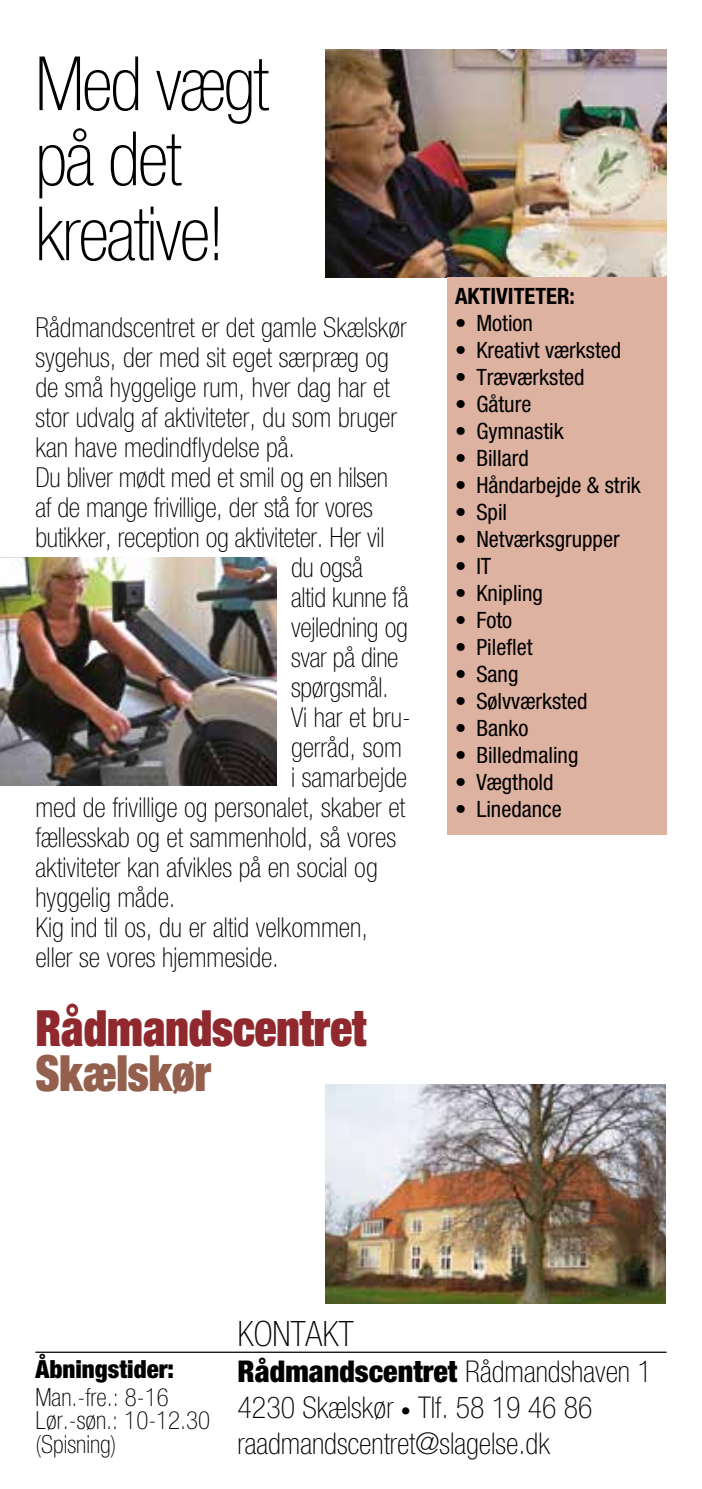
<style>
.page{position:relative;width:702px;height:1489px;background:#fff}
.page>*{position:absolute;margin:0;border:0;box-sizing:border-box;transform-origin:0 0}
.t1{font:100 condensed 75px/75px "Helvetica Neue";letter-spacing:-.03em;color:#000}
.t2{font:900 expanded 50px "Helvetica Neue";color:#90292d;scale:.9 1}
.t3{font:900 expanded 50px "Helvetica Neue";color:#94604d;scale:.9 1}
.t4{font:100 condensed 35px "Helvetica Neue";color:#000}
.t5{font:100 condensed 30px/36px "Helvetica Neue";color:#000}
.t6{font:100 condensed 27.5px "Helvetica Neue";color:#000}
.t7{font:100 condensed 25px/23.8px "Helvetica Neue";color:#000}
.t8{font:900 condensed 25px "Helvetica Neue";color:#000}
.t9{font:condensed 22.5px "Helvetica Neue";color:#000}
.t10{font:700 condensed 22.5px "Helvetica Neue";color:#000}
.s1{font-weight:900}
.s2{font-weight:900;font-stretch:normal}
</style>
<div class="page">
<img style="left:325px;top:50px;width:341px;height:227px">
<img style="left:0;top:557px;width:277px;height:228px">
<img style="left:325px;top:1084px;width:341px;height:219px">
<div style="left:447px;top:277px;width:219px;height:557px;background:#deb2a1"></div>
<hr style="left:35px;top:1351px;width:631px;height:1px;background:#000">
<h1 class="t1" style="left:35px;top:46px;width:234px">Med vægt på det kreative!</h1>
<p class="t6" style="left:35px;top:311px;width:373px">Rådmandscentret er det gamle Skælskør</p>
<p class="t6" style="left:35px;top:341px;width:355px">sygehus, der med sit eget særpræg og</p>
<p class="t6" style="left:35px;top:371px;width:356px">de små hyggelige rum, hver dag har et</p>
<p class="t6" style="left:35px;top:401px;width:363px">stor udvalg af aktiviteter, du som bruger</p>
<p class="t6" style="left:35px;top:431px;width:261px">kan have medindflydelse på.</p>
<p class="t6" style="left:35px;top:461px;width:354px">Du bliver mødt med et smil og en hilsen</p>
<p class="t6" style="left:35px;top:491px;width:339px">af de mange frivillige, der stå for vores</p>
<p class="t6" style="left:35px;top:521px;width:350px">butikker, reception og aktiviteter. Her vil</p>
<p class="t6" style="left:291px;top:551px;width:73px">du også</p>
<p class="t6" style="left:291px;top:581px;width:119px">altid kunne få</p>
<p class="t6" style="left:291px;top:611px;width:118px">vejledning og</p>
<p class="t6" style="left:291px;top:641px;width:109px">svar på dine</p>
<p class="t6" style="left:291px;top:671px;width:99px">spørgsmål.</p>
<p class="t6" style="left:291px;top:701px;width:121px">Vi har et bru-</p>
<p class="t6" style="left:291px;top:731px;width:112px">gerråd, som</p>
<p class="t6" style="left:291px;top:761px;width:118px">i samarbejde</p>
<p class="t6" style="left:35px;top:791px;width:371px">med de frivillige og personalet, skaber et</p>
<p class="t6" style="left:35px;top:821px;width:362px">fællesskab og et sammenhold, så vores</p>
<p class="t6" style="left:35px;top:851px;width:344px">aktiviteter kan afvikles på en social og</p>
<p class="t6" style="left:35px;top:881px;width:141px">hyggelig måde.</p>
<p class="t6" style="left:35px;top:911px;width:334px">Kig ind til os, du er altid velkommen,</p>
<p class="t6" style="left:35px;top:941px;width:245px">eller se vores hjemmeside.</p>
<h2 class="t2" style="left:35px;top:996px;width:369px">Rådmandscentret</h2>
<h2 class="t3" style="left:35px;top:1041px;width:197px">Skælskør</h2>
<p class="t10" style="left:455px;top:282px;width:121px">AKTIVITETER:</p>
<p class="t9" style="left:455px;top:310px;width:79px">• Motion</p>
<p class="t9" style="left:455px;top:337px;width:168px">• Kreativt værksted</p>
<p class="t9" style="left:455px;top:364px;width:131px">• Træværksted</p>
<p class="t9" style="left:455px;top:391px;width:78px">• Gåture</p>
<p class="t9" style="left:455px;top:418px;width:110px">• Gymnastik</p>
<p class="t9" style="left:455px;top:445px;width:75px">• Billard</p>
<p class="t9" style="left:455px;top:472px;width:187px">• Håndarbejde &amp; strik</p>
<p class="t9" style="left:455px;top:499px;width:54px">• Spil</p>
<p class="t9" style="left:455px;top:526px;width:166px">• Netværksgrupper</p>
<p class="t9" style="left:455px;top:553px;width:38px">• IT</p>
<p class="t9" style="left:455px;top:580px;width:89px">• Knipling</p>
<p class="t9" style="left:455px;top:607px;width:59px">• Foto</p>
<p class="t9" style="left:455px;top:634px;width:79px">• Pileflet</p>
<p class="t9" style="left:455px;top:661px;width:65px">• Sang</p>
<p class="t9" style="left:455px;top:688px;width:134px">• Sølvværksted</p>
<p class="t9" style="left:455px;top:715px;width:75px">• Banko</p>
<p class="t9" style="left:455px;top:742px;width:125px">• Billedmaling</p>
<p class="t9" style="left:455px;top:769px;width:100px">• Vægthold</p>
<p class="t9" style="left:455px;top:796px;width:108px">• Linedance</p>
<p class="t8" style="left:35px;top:1353px;width:140px">Åbningstider:</p>
<p class="t7" style="left:35px;top:1384px;width:176px">Man.-fre.: 8-16<br>Lør.-søn.: 10-12.30 (Spisning)</p>
<p class="t4" style="left:237px;top:1313px;width:118px">KONTAKT</p>
<p class="t5" style="left:237px;top:1352px;width:415px"><span class="s1">Rådmandscentret</span> Rådmandshaven 1<br>4230 Skælskør <span class="s2">·</span> Tlf. 58 19 46 86 raadmandscentret@slagelse.dk</p>
</div>
